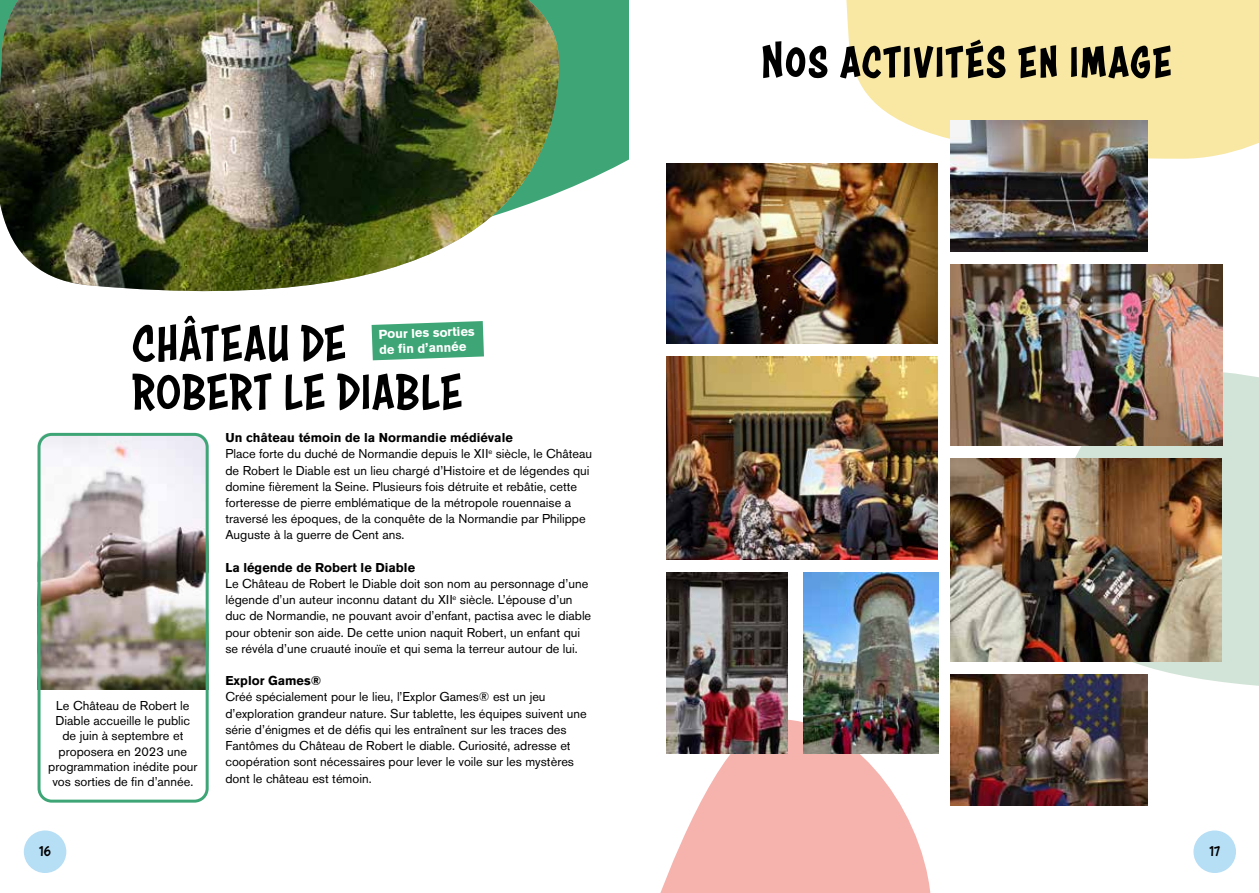
<style>
.page{position:relative;width:1259px;height:893px;background:#fff}
.page>*{position:absolute;margin:0;border:0;box-sizing:border-box;transform-origin:0 0}
.t1{font:54px/48.6px "Astounder Squared BB";letter-spacing:.02em;color:#000}
.t2{font:15px "Astounder Squared BB";color:#000}
.t3{font:12.75px/16.2px "Akzidenz Grotesk Std";color:#000}
.t4{font:700 12.75px "Akzidenz Grotesk Std";color:#000}
.t5{font:700 12.75px/15.3px "Akzidenz Grotesk Std";color:#fff}
.s1{font-weight:700}
</style>
<div class="page">
<svg style="left:846px;top:0;width:413px;height:159px;background:#f8e9ad"></svg>
<svg style="left:660px;top:719px;width:271px;height:174px;fill:#f6b3ad"></svg>
<svg style="left:1044px;top:371px;width:215px;height:320px;fill:#d2e4d7"></svg>
<svg style="left:559px;top:0;width:70px;height:193px;background:#4ead81"></svg>
<img style="left:0;top:0;width:559px;height:292px">
<svg style="left:371px;top:321px;width:113px;height:39px;background:#52af84"></svg>
<img style="left:666px;top:163px;width:272px;height:181px">
<img style="left:666px;top:357px;width:272px;height:203px">
<img style="left:950px;top:675px;width:197px;height:131px">
<img style="left:666px;top:573px;width:121px;height:180px">
<img style="left:950px;top:121px;width:197px;height:131px">
<img style="left:950px;top:265px;width:272px;height:181px">
<img style="left:950px;top:459px;width:271px;height:203px">
<img style="left:803px;top:573px;width:135px;height:180px">
<div style="left:24px;top:830px;width:42px;height:43px;background:#b6def5;border-radius:50%"></div>
<div style="left:1193px;top:830px;width:43px;height:43px;background:#b6def5;border-radius:50%"></div>
<img style="left:37px;top:433px;width:168px;height:257px">
<div style="left:38px;top:433px;width:171px;height:370px;border:3px solid #3ea676;border-radius:13px"></div>
<h1 class="t1" style="left:132px;top:320px;width:332px">CHÂTEAU DE<br>ROBERT LE DIABLE</h1>
<p class="t3" style="left:225px;top:430px;width:368px"><span class="s1">Un château témoin de la Normandie médiévale<br></span>Place forte du duché de Normandie depuis le XII<sup>e</sup> siècle, le Château de Robert le Diable est un lieu chargé d’Histoire et de légendes qui domine fièrement la Seine. Plusieurs fois détruite et rebâtie, cette forteresse de pierre emblématique de la métropole rouennaise a traversé les époques, de la conquête de la Normandie par Philippe Auguste à la guerre de Cent ans.</p>
<p class="t4" style="left:225px;top:560px;width:191px">La légende de Robert le Diable</p>
<p class="t3" style="left:225px;top:575px;width:367px">Le Château de Robert le Diable doit son nom au personnage d’une légende d’un auteur inconnu datant du XII<sup>e</sup> siècle. L’épouse d’un duc de Normandie, ne pouvant avoir d’enfant, pactisa avec le diable pour obtenir son aide. De cette union naquit Robert, un enfant qui se révéla d’une cruauté inouïe et qui sema la terreur autour de lui.</p>
<p class="t4" style="left:225px;top:673px;width:97px">Explor Games®</p>
<p class="t3" style="left:225px;top:689px;width:363px">Créé spécialement pour le lieu, l’Explor Games® est un jeu d’exploration grandeur nature. Sur tablette, les équipes suivent une série d’énigmes et de défis qui les entraînent sur les traces des Fantômes du Château de Robert le diable. Curiosité, adresse et coopération sont nécessaires pour lever le voile sur les mystères dont le château est témoin.</p>
<p class="t5" style="left:378px;top:327px;width:97px;rotate:-2deg">Pour les sorties de fi n d’année</p>
<p class="t3" style="left:48px;top:697px;width:151px;line-height:15.3px;text-align:center">Le Château de Robert le<br>Diable accueille le public de juin à septembre et proposera en 2023 une programmation inédite pour vos sorties de fin d’année.</p>
<h1 class="t1" style="left:761px;top:36px;width:412px">Nos activités en image</h1>
<p class="t2" style="left:39px;top:842px;width:13px">16</p>
<p class="t2" style="left:1209px;top:842px;width:12px">17</p>
</div>
